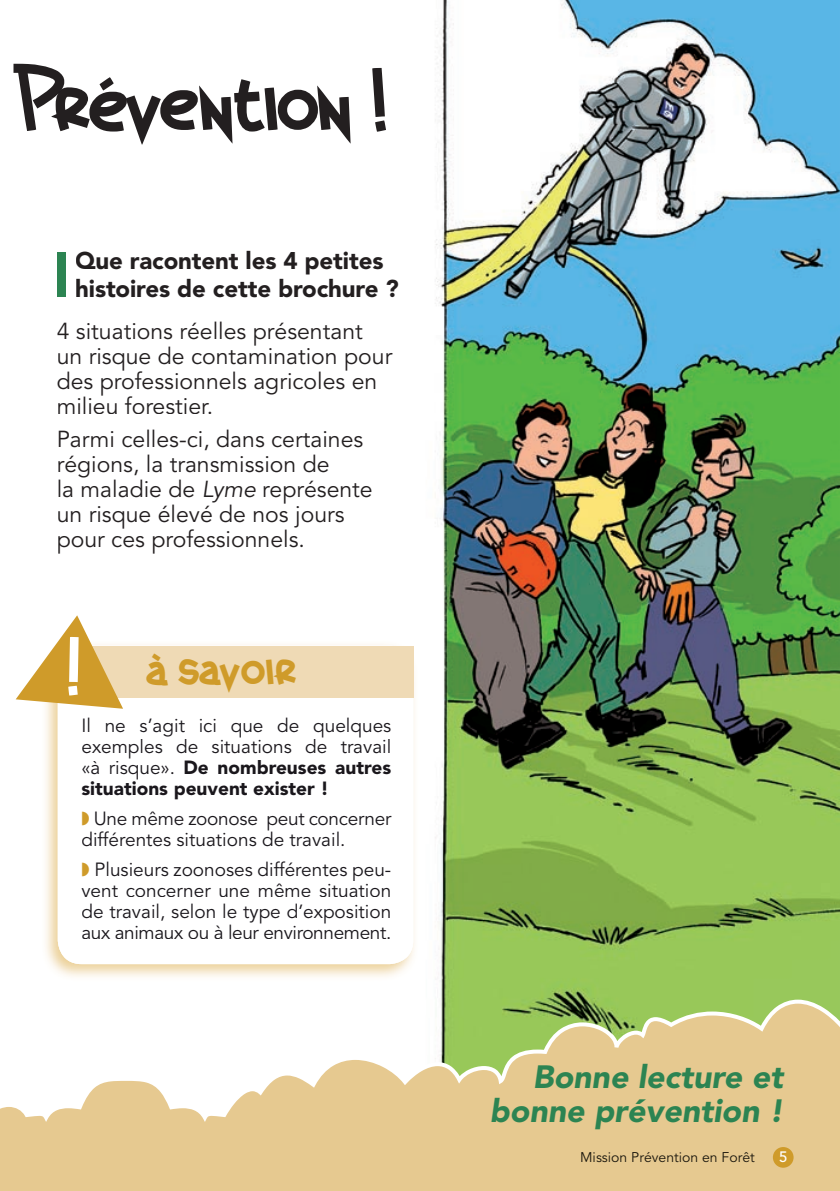
<style>
.page{position:relative;width:840px;height:1191px;background:#fff}
.page>*{position:absolute;margin:0;border:0;box-sizing:border-box;transform-origin:0 0}
.t1{font:76px "German Beauty";color:#231f20}
.t2{font:44px "German Beauty";color:#cf9b2a}
.t3{font:italic 900 32px/34px "Avenir";color:#2c8452;text-align:right}
.t4{font:900 24px/28px "Avenir";letter-spacing:-.005em;color:#231f20}
.t5{font:23px/25px "Avenir";color:#231f20}
.t6{font:19px/21px "Avenir";color:#1a171c;text-align:justify}
.t7{font:500 15px "Avenir";color:#fff}
.t8{font:14px "Avenir";color:#1c180e}
.s1{font-style:italic}
.s2{font-weight:900}
</style>
<div class="page">
<img style="left:435px;top:0;width:404px;height:999px">
<div style="left:0;top:1122px;width:839px;height:69px;background:#e6c990"></div>
<svg style="left:0;top:999px;width:839px;height:123px;fill:#e6c990"></svg>
<div style="left:772px;top:1147px;width:21px;height:20px;background:#cf9b2a;border-radius:50%"></div>
<div style="left:581px;top:1152px;width:173px;height:10px;background:#e6c990"></div>
<svg style="left:51px;top:88px;width:13px;height:43px"></svg>
<div style="left:57px;top:252px;width:8px;height:45px;background:#2c8452"></div>
<img style="left:45px;top:644px;width:370px;height:333px">
<div style="left:58px;top:645px;width:355px;height:319px;background:#fff;border-radius:24px"></div>
<div style="left:58px;top:645px;width:355px;height:52px;background:#efdab5"></div>
<svg style="left:16px;top:615px;width:107px;height:93px"></svg>
<h1 class="t1" style="left:18px;top:65px;width:371px">Prévention !</h1>
<p class="t4" style="left:75px;top:246px;width:325px">Que racontent les 4 petites histoires de cette brochure ?</p>
<p class="t5" style="left:57px;top:319px;width:337px">4 situations réelles présentant un risque de contamination pour des professionnels agricoles en milieu forestier.</p>
<p class="t5" style="left:57px;top:427px;width:317px">Parmi celles-ci, dans certaines régions, la transmission de<br>la maladie de <span class="s1">Lyme</span> représente un risque élevé de nos jours pour ces professionnels.</p>
<h2 class="t2" style="left:147px;top:646px;width:150px">à savoir</h2>
<p class="t6" style="left:81px;top:716px;width:311px">Il ne s’agit ici que de quelques exemples de situations de travail «à risque». <span class="s2">De nombreuses autres situations peuvent exister !</span></p>
<p class="t6" style="left:81px;top:808px;width:311px;text-indent:12px">Une même zoonose peut concerner différentes situations de travail.</p>
<p class="t6" style="left:81px;top:859px;width:311px;text-indent:13px">Plusieurs zoonoses différentes peu&shy;vent concerner une même situation de travail, selon le type d’exposition aux animaux ou à leur environnement.</p>
<h3 class="t3" style="left:489px;top:1059px;width:295px">Bonne lecture et bonne prévention !</h3>
<p class="t8" style="left:580px;top:1149px;width:176px">Mission Prévention en Forêt</p>
<p class="t7" style="left:778px;top:1148px;width:10px">5</p>
</div>
